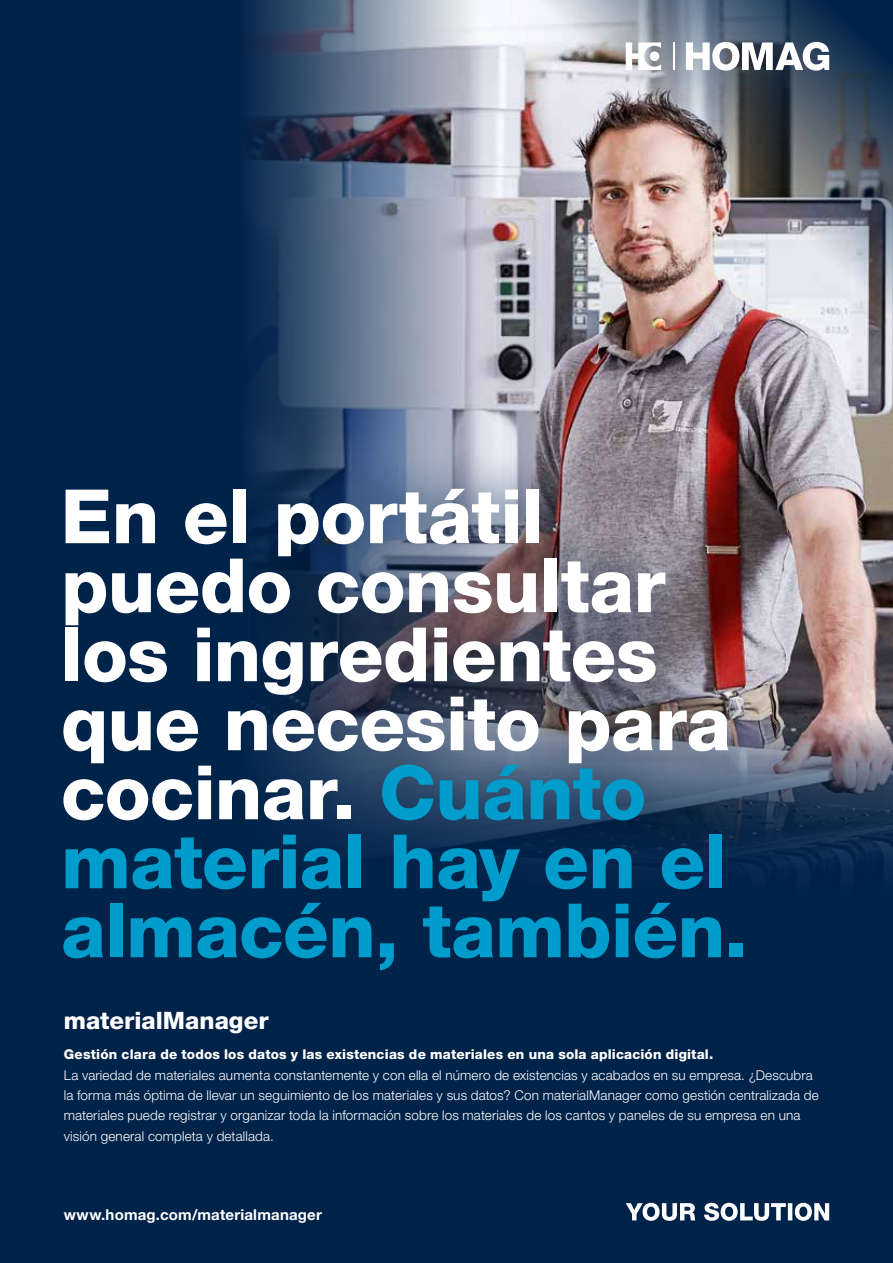
<style>
.page{position:relative;width:893px;height:1263px;background:#00234a}
.page>*{position:absolute;margin:0;border:0;box-sizing:border-box;transform-origin:0 0}
.t1{font:800 75px/69px "Helvetica Neue LTW1 G";letter-spacing:-.01em;color:#fff}
.t2{font:800 24px "Helvetica Neue LTW1 G";color:#fff}
.t3{font:700 15px "Helvetica Neue LTW1 G";letter-spacing:.015em;color:#fff}
.t4{font:300 13.5px/20.4px "Helvetica Neue LTW1 G";letter-spacing:.01em;color:#fff}
.t5{font:800 13.5px "Helvetica Neue LTW1 G";letter-spacing:.015em;color:#fff}
.s1{color:#009dcc}
</style>
<div class="page">
<img style="left:248px;top:0;width:645px;height:868px">
<div style="left:18px;top:443px;width:769px;height:569px;background:#00234a;opacity:.75"></div>
<img style="left:353px;top:0;width:540px;height:417px">
<svg style="left:626px;top:1203px;width:203px;height:18px"></svg>
<svg style="left:686px;top:42px;width:143px;height:29px;background:#b1b7be"></svg>
<svg style="left:626px;top:42px;width:35px;height:28px"></svg>
<hr style="left:672px;top:42px;width:2px;height:28px;background:#fff">
<h1 class="t1" style="left:61px;top:482px;width:689px">En el portátil puedo consultar los ingredientes que necesito para cocinar. <span class="s1">Cuánto material hay en el almacén, también.</span></h1>
<h2 class="t2" style="left:64px;top:1006px;width:206px">materialManager</h2>
<p class="t5" style="left:64px;top:1046px;width:651px">Gestión clara de todos los datos y las existencias de materiales en una sola aplicación digital.</p>
<p class="t4" style="left:64px;top:1064px;width:756px">La variedad de materiales aumenta constantemente y con ella el número de existencias y acabados en su empresa. ¿Descubra la forma más óptima de llevar un seguimiento de los materiales y sus datos? Con materialManager como gestión centralizada de materiales puede registrar y organizar toda la información sobre los materiales de los cantos y paneles de su empresa en una visión general completa y detallada.</p>
<p class="t3" style="left:64px;top:1206px;width:260px">www.homag.com/materialmanager</p>
</div>
